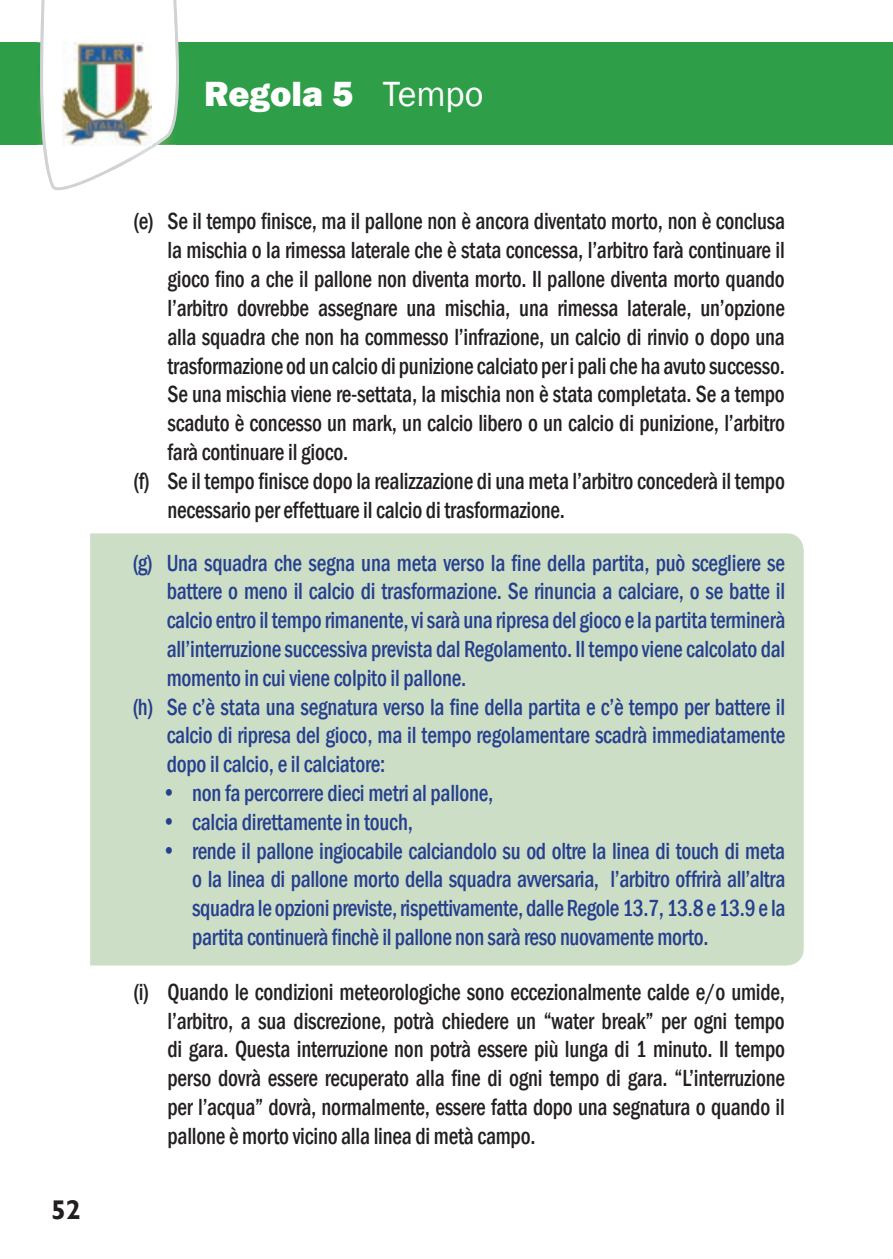
<style>
.page{position:relative;width:893px;height:1259px;background:#fff}
.page>*{position:absolute;margin:0;border:0;box-sizing:border-box;transform-origin:0 0}
.t1{font:800 36px "Franklin Gothic";color:#fff}
.t2{font:700 27px "Gill Sans";color:#231f20}
.t3{font:500 condensed 24px/28.8px "Franklin Gothic";letter-spacing:-.01em;color:#231f20;text-align:justify;scale:.9 1}
.t4{font:500 condensed 24px/28.8px "Franklin Gothic";letter-spacing:-.01em;color:#253f8e;text-align:justify;scale:.9 1}
.s1{font-weight:400}
</style>
<div class="page">
<div style="left:0;top:43px;width:893px;height:102px;background:#2e9e48"></div>
<svg style="left:36px;top:0;width:149px;height:191px"></svg>
<img style="left:37px;top:43px;width:3px;height:102px">
<img style="left:40px;top:18px;width:136px;height:152px">
<img style="left:63px;top:42px;width:88px;height:103px">
<div style="left:90px;top:533px;width:714px;height:432px;background:#ccdec6"></div>
<p class="t2" style="left:51px;top:1193px;width:31px">52</p>
<h1 class="t1" style="left:204px;top:71px;width:281px">Regola 5 <span class="s1">Tempo</span></h1>
<p class="t3" style="left:134px;top:207px;width:725px">(e) Se il tempo finisce, ma il pallone non è ancora diventato morto, non è conclusa</p>
<p class="t3" style="left:168px;top:236px;width:687px">la mischia o la rimessa laterale che è stata concessa, l’arbitro farà continuare il</p>
<p class="t3" style="left:168px;top:264px;width:687px">gioco fino a che il pallone non diventa morto. Il pallone diventa morto quando</p>
<p class="t3" style="left:168px;top:293px;width:687px">l’arbitro dovrebbe assegnare una mischia, una rimessa laterale, un’opzione</p>
<p class="t3" style="left:168px;top:322px;width:687px">alla squadra che non ha commesso l’infrazione, un calcio di rinvio o dopo una</p>
<p class="t3" style="left:168px;top:351px;width:688px">trasformazione od un calcio di punizione calciato per i pali che ha avuto successo.</p>
<p class="t3" style="left:168px;top:380px;width:687px">Se una mischia viene re-settata, la mischia non è stata completata. Se a tempo</p>
<p class="t3" style="left:168px;top:408px;width:688px">scaduto è concesso un mark, un calcio libero o un calcio di punizione, l’arbitro</p>
<p class="t3" style="left:168px;top:437px;width:202px">farà continuare il gioco.</p>
<p class="t3" style="left:134px;top:466px;width:725px">(f) Se il tempo finisce dopo la realizzazione di una meta l’arbitro concederà il tempo</p>
<p class="t3" style="left:168px;top:495px;width:443px">necessario per effettuare il calcio di trasformazione.</p>
<p class="t4" style="left:133px;top:548px;width:726px">(g) Una squadra che segna una meta verso la fine della partita, può scegliere se</p>
<p class="t4" style="left:167px;top:577px;width:689px">battere o meno il calcio di trasformazione. Se rinuncia a calciare, o se batte il</p>
<p class="t4" style="left:167px;top:605px;width:689px">calcio entro il tempo rimanente, vi sarà una ripresa del gioco e la partita terminerà</p>
<p class="t4" style="left:167px;top:634px;width:689px">all’interruzione successiva prevista dal Regolamento. Il tempo viene calcolato dal</p>
<p class="t4" style="left:167px;top:663px;width:335px">momento in cui viene colpito il pallone.</p>
<p class="t4" style="left:133px;top:692px;width:726px">(h) Se c’è stata una segnatura verso la fine della partita e c’è tempo per battere il</p>
<p class="t4" style="left:167px;top:721px;width:689px">calcio di ripresa del gioco, ma il tempo regolamentare scadrà immediatamente</p>
<p class="t4" style="left:167px;top:749px;width:244px">dopo il calcio, e il calciatore:</p>
<p class="t4" style="left:162px;top:778px;width:370px">• non fa percorrere dieci metri al pallone,</p>
<p class="t4" style="left:162px;top:807px;width:280px">• calcia direttamente in touch,</p>
<p class="t4" style="left:192px;top:836px;width:661px;text-indent:-30px">• rende il pallone ingiocabile calciandolo su od oltre la linea di touch di meta o la linea di pallone morto della squadra avversaria, l’arbitro offrirà all’altra squadra le opzioni previste, rispettivamente, dalle Regole 13.7, 13.8 e 13.9 e la partita continuerà finchè il pallone non sarà reso nuovamente morto.</p>
<p class="t3" style="left:168px;top:977px;width:688px;text-indent:-34px">(i) Quando le condizioni meteorologiche sono eccezionalmente calde e/o umide, l’arbitro, a sua discrezione, potrà chiedere un “water break” per ogni tempo di gara. Questa interruzione non potrà essere più lunga di 1 minuto. Il tempo perso dovrà essere recuperato alla fine di ogni tempo di gara. “L’interruzione per l’acqua” dovrà, normalmente, essere fatta dopo una segnatura o quando il pallone è morto vicino alla linea di metà campo.</p>
</div>
